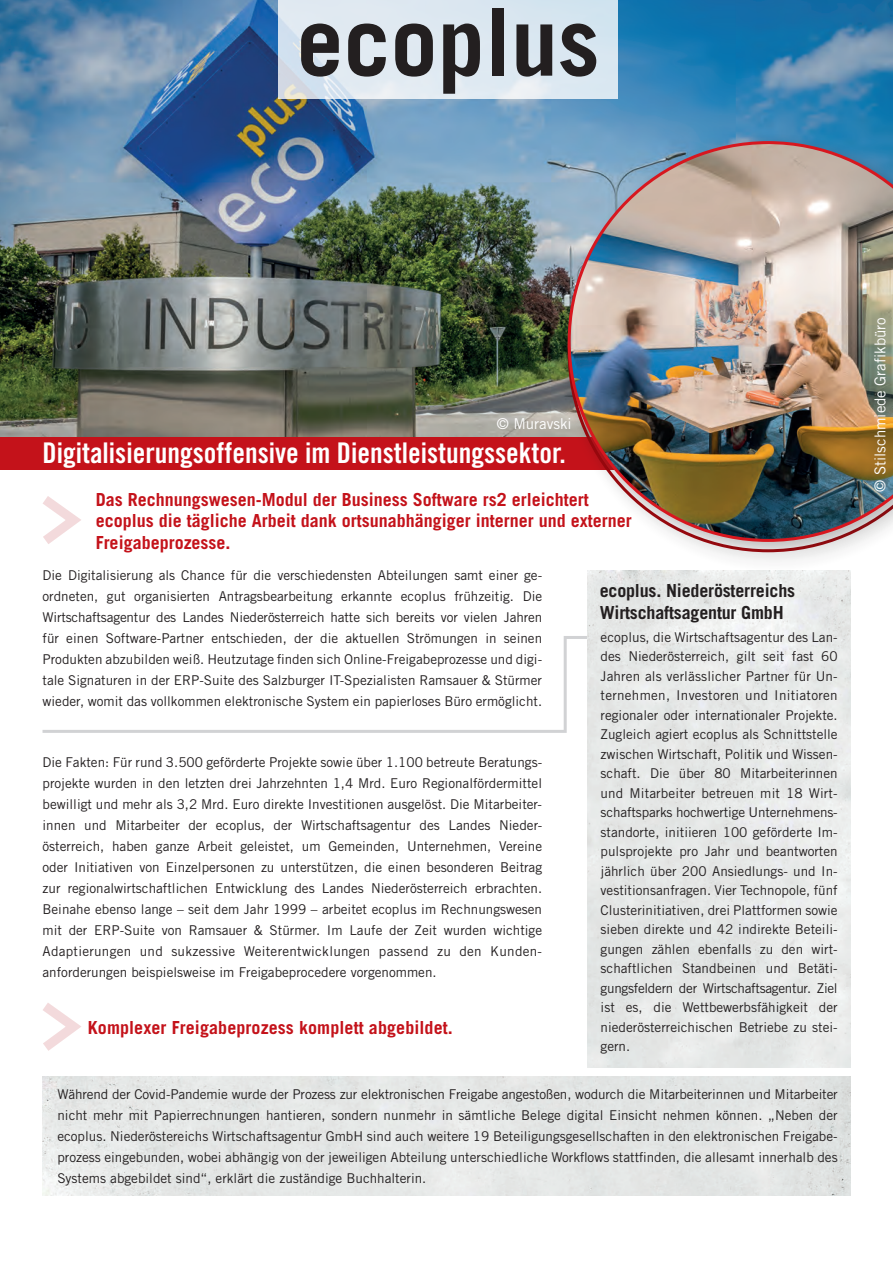
<style>
.page{position:relative;width:893px;height:1263px;background:#fff}
.page>*{position:absolute;margin:0;border:0;box-sizing:border-box;transform-origin:0 0}
.t1{font:700 94.05px "Trade Gothic";color:#231f20}
.t2{font:28.5px "Trade Gothic Bold Cond Twenty";color:#fff}
.t3{font:700 18px/21.6px "Trade Gothic";color:#c4121a}
.t4{font:700 18px "Trade Gothic";letter-spacing:-.01em;color:#231f20}
.t5{font:15px "Trade Gothic";color:#fff}
.Absatzformat_2{font:13.5px/19.5px "Trade Gothic";color:#231f20;text-align:justify}
</style>
<div class="page">
<svg style="left:42px;top:634px;width:546px;height:100px"></svg>
<img style="left:0;top:0;width:893px;height:438px">
<svg style="left:43px;top:496px;width:38px;height:48px"></svg>
<div style="left:0;top:438px;width:683px;height:32px;background:#c4121a"></div>
<svg style="left:279px;top:0;width:339px;height:99px;background:#dce7f0"></svg>
<img style="left:588px;top:570px;width:262px;height:497px">
<div style="left:559px;top:133px;width:334px;height:429px;background:#231f20;opacity:.31"></div>
<img style="left:568px;top:141px;width:325px;height:401px">
<svg style="left:43px;top:1003px;width:38px;height:48px"></svg>
<img style="left:43px;top:1076px;width:807px;height:120px">
<p class="t1" style="left:296px;top:-16px;width:305px">ecoplus</p>
<p class="t5" style="left:497px;top:415px;width:76px">© Muravski</p>
<p class="t2" style="left:43px;top:435px;width:525px">Digitalisierungsoffensive im Dienstleistungssektor.</p>
<p class="t3" style="left:96px;top:488px;width:538px">Das Rechnungswesen-Modul der Business Software rs2 erleichtert ecoplus die tägliche Arbeit dank ortsunabhängiger interner und externer<br>Freigabeprozesse.</p>
<p class="Absatzformat_2" style="left:43px;top:565px;width:501px;line-height:21px">Die Digitalisierung als Chance für die verschiedensten Abteilungen samt einer ge&shy;ordneten, gut organisierten Antragsbearbeitung erkannte ecoplus frühzeitig. Die Wirtschaftsagentur des Landes Niederösterreich hatte sich bereits vor vielen Jahren für einen Software-Partner entschieden, der die aktuellen Strömungen in seinen Produkten abzubilden weiß. Heutzutage finden sich Online-Freigabeprozesse und digi&shy;tale Signaturen in der ERP-Suite des Salzburger IT-Spezialisten Ramsauer &amp; Stürmer wieder, womit das vollkommen elektronische System ein papierloses Büro ermöglicht.</p>
<p class="Absatzformat_2" style="left:43px;top:751px;width:501px;line-height:21px">Die Fakten: Für rund 3.500 geförderte Projekte sowie über 1.100 betreute Beratungs&shy;projekte wurden in den letzten drei Jahrzehnten 1,4 Mrd. Euro Regionalfördermittel bewilligt und mehr als 3,2 Mrd. Euro direkte Investitionen ausgelöst. Die Mitarbeiter&shy;innen und Mitarbeiter der ecoplus, der Wirtschaftsagentur des Landes Nieder&shy;österreich, haben ganze Arbeit geleistet, um Gemeinden, Unternehmen, Vereine oder Initiativen von Einzelpersonen zu unterstützen, die einen besonderen Beitrag zur regionalwirtschaftlichen Entwicklung des Landes Niederösterreich erbrachten.<br>Beinahe ebenso lange – seit dem Jahr 1999 – arbeitet ecoplus im Rechnungswesen mit der ERP-Suite von Ramsauer &amp; Stürmer. Im Laufe der Zeit wurden wichtige Adaptierungen und sukzessive Weiterentwicklungen passend zu den Kunden&shy;anforderungen beispielsweise im Freigabeprocedere vorgenommen.</p>
<p class="t3" style="left:88px;top:1016px;width:367px">Komplexer Freigabeprozess komplett abgebildet.</p>
<p class="t4" style="left:600px;top:579px;width:197px">ecoplus. Niederösterreichs</p>
<p class="t4" style="left:600px;top:601px;width:186px">Wirtschaftsagentur GmbH</p>
<p class="Absatzformat_2" style="left:601px;top:627px;width:239px">ecoplus, die Wirtschaftsagentur des Lan&shy;des Niederösterreich, gilt seit fast 60<br>Jahren als verlässlicher Partner für Un&shy;ternehmen, Investoren und Initiatoren regionaler oder internationaler Projekte.<br>Zugleich agiert ecoplus als Schnittstelle zwischen Wirtschaft, Politik und Wissen&shy;schaft. Die über 80 Mitarbeiterinnen und Mitarbeiter betreuen mit 18 Wirt&shy;schaftsparks hochwertige Unternehmens&shy;standorte, initiieren 100 geförderte Im&shy;pulsprojekte pro Jahr und beantworten jährlich über 200 Ansiedlungs- und In&shy;vestitionsanfragen. Vier Technopole, fünf Clusterinitiativen, drei Plattformen sowie sieben direkte und 42 indirekte Beteili&shy;gungen zählen ebenfalls zu den wirt&shy;schaftlichen Standbeinen und Betäti&shy;gungsfeldern der Wirtschaftsagentur. Ziel ist es, die Wettbewerbsfähigkeit der niederösterreichischen Betriebe zu stei&shy;gern.</p>
<p class="Absatzformat_2" style="left:57px;top:1083px;width:782px;line-height:21px">Während der Covid-Pandemie wurde der Prozess zur elektronischen Freigabe angestoßen, wodurch die Mitarbeiterinnen und Mitarbeiter nicht mehr mit Papierrechnungen hantieren, sondern nunmehr in sämtliche Belege digital Einsicht nehmen können. „Neben der ecoplus. Niederöstereichs Wirtschaftsagentur GmbH sind auch weitere 19 Beteiligungsgesellschaften in den elektronischen Freigabe&shy;prozess eingebunden, wobei abhängig von der jeweiligen Abteilung unterschiedliche Workflows stattfinden, die allesamt innerhalb des Systems abgebildet sind“, erklärt die zuständige Buchhalterin.</p>
<p class="t5" style="left:871px;top:492px;width:176px;rotate:-90deg">© Stilschmiede Grafikbüro</p>
</div>
